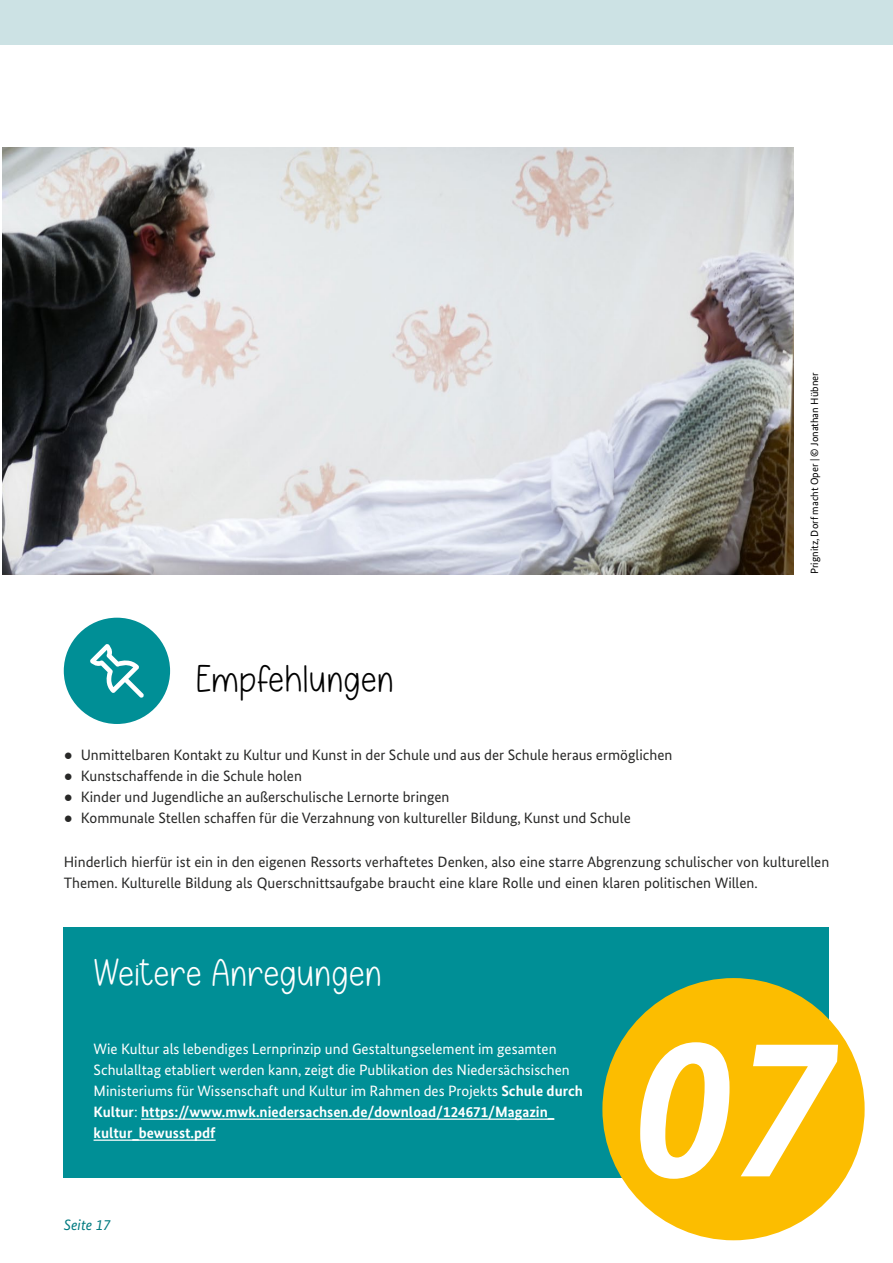
<style>
.page{position:relative;width:893px;height:1263px;background:#fff}
.page>*{position:absolute;margin:0;border:0;box-sizing:border-box;transform-origin:0 0}
.t1{font:italic 700 202.5px "Bundes Sans";color:#fff}
.t2{font:39px "Simple Handmade";color:#fff}
.t3{font:39px "Simple Handmade";color:#000}
.Fließtext_Blocksatz{font:15px/21px "Bundes Sans";color:#282827}
.Fließtext_weiß_regular{font:15px/21px "Bundes Sans";color:#fff}
.t4{font:italic 15px "Bundes Sans";color:#007a80}
.t5{font:10.5px "Bundes Sans";color:#000}
.s1{font-family:"Times New Roman";font-weight:700}
.s2{font-weight:700}
</style>
<div class="page">
<div style="left:0;top:0;width:893px;height:45px;background:#cce2e4"></div>
<img style="left:2px;top:148px;width:791px;height:427px">
<div style="left:64px;top:927px;width:765px;height:251px;background:#008f96"></div>
<hr style="left:141px;top:1118px;width:413px;height:2px;background:#fff">
<hr style="left:94px;top:1139px;width:122px;height:2px;background:#fff">
<div style="left:602px;top:978px;width:263px;height:262px;background:#fcbd00;border-radius:50%"></div>
<div style="left:64px;top:618px;width:106px;height:106px;background:#008f96;border-radius:50%"></div>
<svg style="left:90px;top:644px;width:54px;height:54px"></svg>
<h3 class="t3" style="left:196px;top:657px;width:200px">Empfehlungen</h3>
<p class="Fließtext_Blocksatz" style="left:64px;top:744px;width:610px"><span class="s1">●</span> Unmittelbaren Kontakt zu Kultur und Kunst in der Schule und aus der Schule heraus ermöglichen</p>
<p class="Fließtext_Blocksatz" style="left:64px;top:765px;width:240px"><span class="s1">●</span> Kunstschaffende in die Schule holen</p>
<p class="Fließtext_Blocksatz" style="left:64px;top:786px;width:387px"><span class="s1">●</span> Kinder und Jugendliche an außerschulische Lernorte bringen</p>
<p class="Fließtext_Blocksatz" style="left:64px;top:807px;width:568px"><span class="s1">●</span> Kommunale Stellen schaffen für die Verzahnung von kultureller Bildung, Kunst und Schule</p>
<p class="t5" style="left:808px;top:574px;width:203px;rotate:-90deg">Prignitz, Dorf macht Oper | © Jonathan Hübner</p>
<p class="Fließtext_Blocksatz" style="left:64px;top:852px;width:767px">Hinderlich hierfür ist ein in den eigenen Ressorts verhaftetes Denken, also eine starre Abgrenzung schulischer von kulturellen<br>Themen. Kulturelle Bildung als Querschnittsaufgabe braucht eine klare Rolle und einen klaren politischen Willen.</p>
<h3 class="t2" style="left:94px;top:952px;width:290px">Weitere Anregungen</h3>
<p class="Fließtext_weiß_regular" style="left:94px;top:1038px;width:491px">Wie Kultur als lebendiges Lernprinzip und Gestaltungselement im gesamten Schulalltag etabliert werden kann, zeigt die Publikation des Niedersächsischen Ministeriums für Wissenschaft und Kultur im Rahmen des Projekts <span class="s2">Schule durch Kultur</span>: <span class="s2">https://www.mwk.niedersachsen.de/download/124671/Magazin_ kultur_bewusst.pdf</span></p>
<h1 class="t1" style="left:633px;top:983px;width:204px">07</h1>
<p class="t4" style="left:64px;top:1216px;width:48px">Seite 17</p>
</div>
